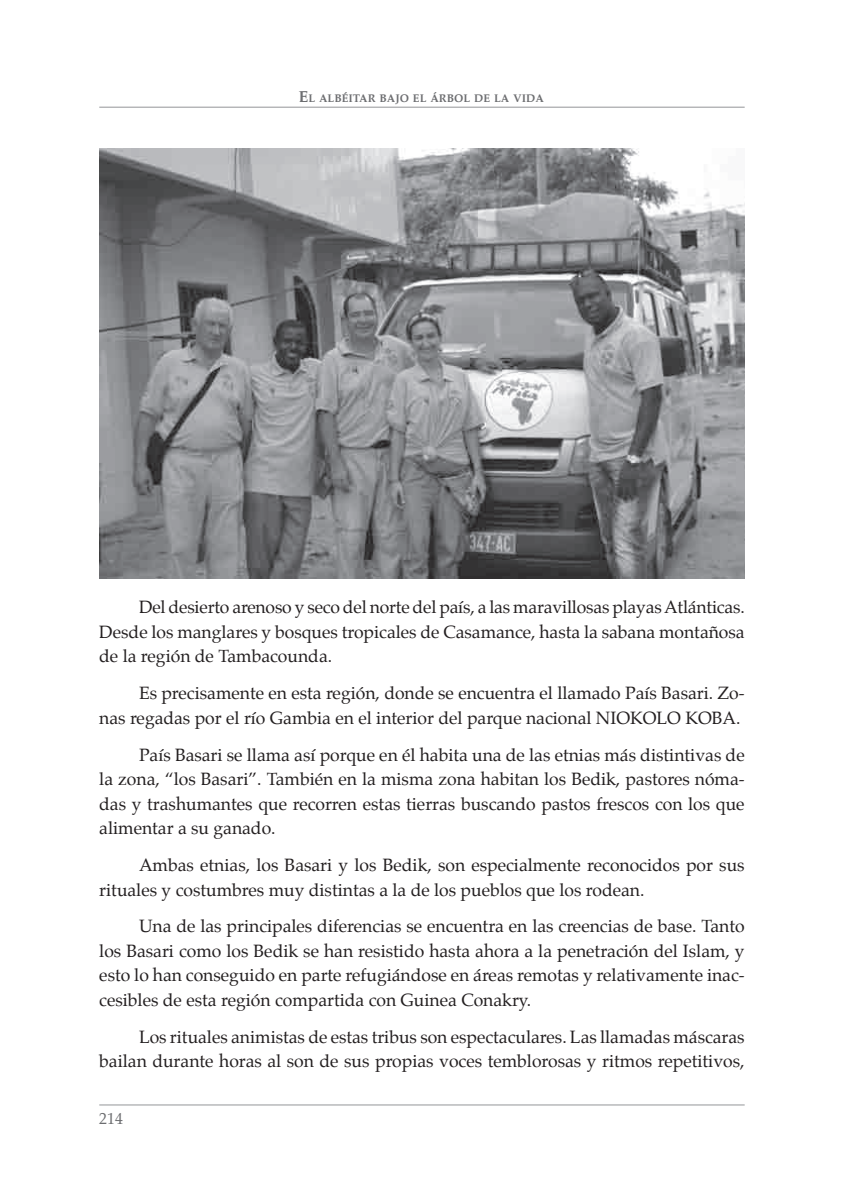
<style>
.page{position:relative;width:844px;height:1191px;background:#fff}
.page>*{position:absolute;margin:0;border:0;box-sizing:border-box;transform-origin:0 0}
.t1{font:17.5px/24.5px "Palatino";color:#231f20;text-align:justify}
.t2{font:15.75px "Palatino";color:#6c6d70}
.t3{font:700 11.03px "Palatino";color:#6c6d70}
.s1{font-size:15.75px}
</style>
<div class="page">
<hr style="left:99px;top:1104px;width:645px;height:1px;background:#939598">
<hr style="left:99px;top:107px;width:645px;height:1px;background:#939598">
<img style="left:99px;top:149px;width:645px;height:430px">
<p class="t3" style="left:299px;top:93px;width:247px"><span class="s1">E</span>L ALBÉITAR BAJO EL ÁRBOL DE LA VIDA</p>
<p class="t1" style="left:99px;top:596px;width:646px;text-indent:40px">Del desierto arenoso y seco del norte del país, a las maravillosas playas Atlánticas.<br>Desde los manglares y bosques tropicales de Casamance, hasta la sabana montañosa de la región de Tambacounda.</p>
<p class="t1" style="left:99px;top:682px;width:646px;text-align:right">Es precisamente en esta región, donde se encuentra el llamado País Basari. Zo-<br>nas regadas por el río Gambia en el interior del parque nacional NIOKOLO KOBA.</p>
<p class="t1" style="left:99px;top:743px;width:646px;text-indent:40px">País Basari se llama así porque en él habita una de las etnias más distintivas de la zona, “los Basari”. También en la misma zona habitan los Bedik, pastores nóma&shy;das y trashumantes que recorren estas tierras buscando pastos frescos con los que alimentar a su ganado.</p>
<p class="t1" style="left:99px;top:854px;width:646px;text-indent:40px">Ambas etnias, los Basari y los Bedik, son especialmente reconocidos por sus rituales y costumbres muy distintas a la de los pueblos que los rodean.</p>
<p class="t1" style="left:99px;top:915px;width:646px;text-indent:40px">Una de las principales diferencias se encuentra en las creencias de base. Tanto los Basari como los Bedik se han resistido hasta ahora a la penetración del Islam, y esto lo han conseguido en parte refugiándose en áreas remotas y relativamente inac&shy;cesibles de esta región compartida con Guinea Conakry.</p>
<p class="t1" style="left:99px;top:1025px;width:646px;text-align:right">Los rituales animistas de estas tribus son espectaculares. Las llamadas máscaras bailan durante horas al son de sus propias voces temblorosas y ritmos repetitivos,</p>
<p class="t2" style="left:99px;top:1111px;width:25px">214</p>
</div>
